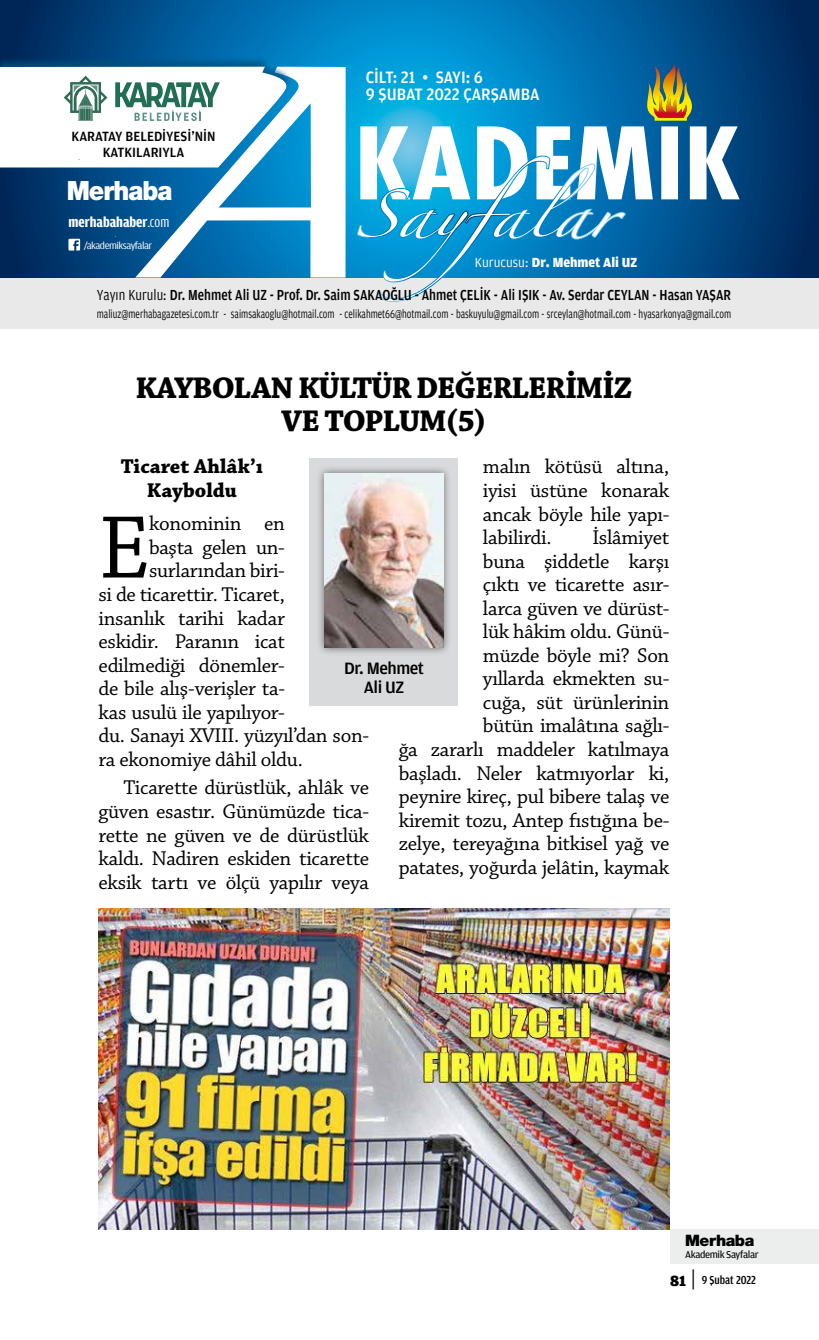
<style>
.page{position:relative;width:819px;height:1340px;background:#fff}
.page>*{position:absolute;margin:0;border:0;box-sizing:border-box;transform-origin:0 0}
.t1{font:93.45px "Chaparral Pro";color:#000}
.t2{font:42.7px "Zapfino";color:#fff;scale:1.2 1}
.t3{font:700 31.5px/33.2px "Chaparral Pro";letter-spacing:-.035em;color:#000;text-align:center}
.t4{font:900 26.6px "Helvetica Neue LT Pro";letter-spacing:-.04em;color:#fff;scale:.93 1}
.t5{font:21px/23.6px "Chaparral Pro";letter-spacing:-.015em;color:#000;text-align:justify}
.t6{font:700 21px/23.6px "Chaparral Pro";color:#000;text-align:center}
.t7{font:500 17.5px/17.5px "Toprak";color:#fff;scale:.93 1}
.t8{font:500 17.5px/19.2px "Toprak";letter-spacing:-.03em;color:#000;text-align:center}
.t9{font:900 15.75px "Helvetica Neue LT Pro";letter-spacing:-.03em;color:#000}
.t10{font:500 15.4px "Toprak";color:#000;scale:.84 1}
.t11{font:700 15.05px "Toprak Comp";color:#fff;scale:1.2 1}
.t12{font:500 14.17px/16.3px "Toprak";color:#000;text-align:center;scale:.95 1}
.t13{font:700 14px "Toprak";color:#fff;scale:.95 1}
.t14{font:12.25px "Toprak";color:#000;scale:.75 1}
.t15{font:500 12.25px "Toprak Cond";color:#000}
.t16{font:10.5px "Toprak Cond";letter-spacing:-.04em;color:#fff;scale:1.21 1}
.t17{font:10.5px "Toprak";letter-spacing:-.04em;color:#000}
.s1{font-weight:400}
.s2{font-family:"Toprak";font-weight:700;font-size:15.75px}
.s3{font-family:"Toprak";font-weight:300;font-size:24.5px}
</style>
<div class="page">
<div style="left:670px;top:1229px;width:149px;height:35px;background:#eceded"></div>
<div style="left:310px;top:458px;width:148px;height:247px;background:#d9dadb"></div>
<div style="left:316px;top:465px;width:135px;height:190px;background:#000;opacity:.5"></div>
<img style="left:324px;top:473px;width:119px;height:174px">
<div style="left:0;top:277px;width:819px;height:52px;background:#e9e9ea"></div>
<svg style="left:0;top:0;width:819px;height:277px;background:#00508a"></svg>
<svg style="left:135px;top:66px;width:221px;height:212px"></svg>
<svg style="left:356px;top:63px;width:383px;height:239px"></svg>
<svg style="left:68px;top:239px;width:12px;height:11px"></svg>
<div style="left:0;top:56px;width:292px;height:112px;background:#00517e;opacity:.75"></div>
<svg style="left:0;top:65px;width:295px;height:104px"></svg>
<img style="left:98px;top:908px;width:571px;height:321px">
<p class="t7" style="left:366px;top:68px;width:188px">CİLT: 21 • SAYI: 6<br>9 ŞUBAT 2022 ÇARŞAMBA</p>
<p class="t12" style="left:71px;top:128px;width:153px">KARATAY BELEDİYESİ’NİN<br>KATKILARIYLA</p>
<h2 class="t2" style="left:355px;top:196px;width:233px">Sayfalar</h2>
<p class="t4" style="left:67px;top:174px;width:115px">Merhaba</p>
<p class="t11" style="left:68px;top:213px;width:86px">merhabahaber<span class="s1">.com</span></p>
<p class="t16" style="left:84px;top:239px;width:58px">/akademiksayfalar</p>
<p class="t13" style="left:474px;top:254px;width:172px"><span class="s1">Kurucusu:</span> Dr. Mehmet Ali UZ</p>
<p class="t10" style="left:97px;top:286px;width:756px"><span class="s1">Yayın Kurulu:</span> Dr. Mehmet Ali UZ - Prof. Dr. Saim SAKAOĞLU - Ahmet ÇELİK - Ali IŞIK - Av. Serdar CEYLAN - Hasan YAŞAR</p>
<p class="t14" style="left:97px;top:307px;width:847px">maliuz@merhabagazetesi.com.tr - saimsakaoglu@hotmail.com - celikahmet66@hotmail.com - baskuyulu@gmail.com - srceylan@hotmail.com - hyasarkonya@gmail.com</p>
<h3 class="t3" style="left:135px;top:372px;width:498px">KAYBOLAN KÜLTÜR DEĞERLERİMİZ<br>VE TOPLUM(5)</h3>
<p class="t6" style="left:121px;top:455px;width:143px">Ticaret Ahlâk’ı<br>Kayboldu</p>
<h1 class="t1" style="left:98px;top:496px;width:53px">E</h1>
<p class="t5" style="left:149px;top:513px;width:137px">konominin en</p>
<p class="t5" style="left:483px;top:456px;width:188px">malın kötüsü altına, iyisi üstüne konarak ancak böyle hile yapı&shy;labilirdi.</p>
<p class="t5" style="left:399px;top:526px;width:272px;text-align:right">İslâmiyet<br>buna şiddetle karşı<br>çıktı ve ticarette asır-<br>larca güven ve dürüst-<br>lük hâkim oldu. Günü-<br>müzde böyle mi? Son<br>yıllarda ekmekten su-<br>cuğa, süt ürünlerinin<br>bütün imalâtına sağlı-<br>ğa zararlı maddeler katılmaya başladı. Neler katmıyorlar ki, peynire kireç, pul bibere talaş ve kiremit tozu, Antep fıstığına be&shy;zelye, tereyağına bitkisel yağ ve patates, yoğurda jelâtin, kaymak</p>
<p class="t5" style="left:149px;top:536px;width:137px">başta gelen un-</p>
<p class="t5" style="left:149px;top:560px;width:137px">surlarından biri-</p>
<p class="t5" style="left:98px;top:583px;width:188px">si de ticarettir. Ticaret,</p>
<p class="t5" style="left:98px;top:607px;width:188px">insanlık tarihi kadar</p>
<p class="t5" style="left:98px;top:630px;width:188px">eskidir. Paranın icat</p>
<p class="t5" style="left:98px;top:654px;width:188px">edilmediği dönemler-</p>
<p class="t5" style="left:98px;top:677px;width:188px">de bile alış-verişler ta-</p>
<p class="t5" style="left:98px;top:701px;width:188px">kas usulü ile yapılıyor-</p>
<p class="t5" style="left:98px;top:724px;width:272px">du. Sanayi XVIII. yüzyıl’dan son-</p>
<p class="t5" style="left:98px;top:748px;width:206px">ra ekonomiye dâhil oldu.</p>
<p class="t5" style="left:98px;top:776px;width:272px;text-indent:25px">Ticarette dürüstlük, ahlâk ve güven esastır. Günümüzde tica&shy;rette ne güven ve de dürüstlük kaldı. Nadiren eskiden ticarette eksik tartı ve ölçü yapılır veya</p>
<p class="t8" style="left:344px;top:658px;width:81px">Dr. Mehmet<br>Ali UZ</p>
<p class="t9" style="left:685px;top:1230px;width:71px">Merhaba</p>
<p class="t17" style="left:685px;top:1248px;width:75px">Akademik Sayfalar</p>
<p class="t15" style="left:670px;top:1273px;width:87px"><span class="s2">81</span> <span class="s3">|</span> 9 Şubat 2022</p>
</div>
